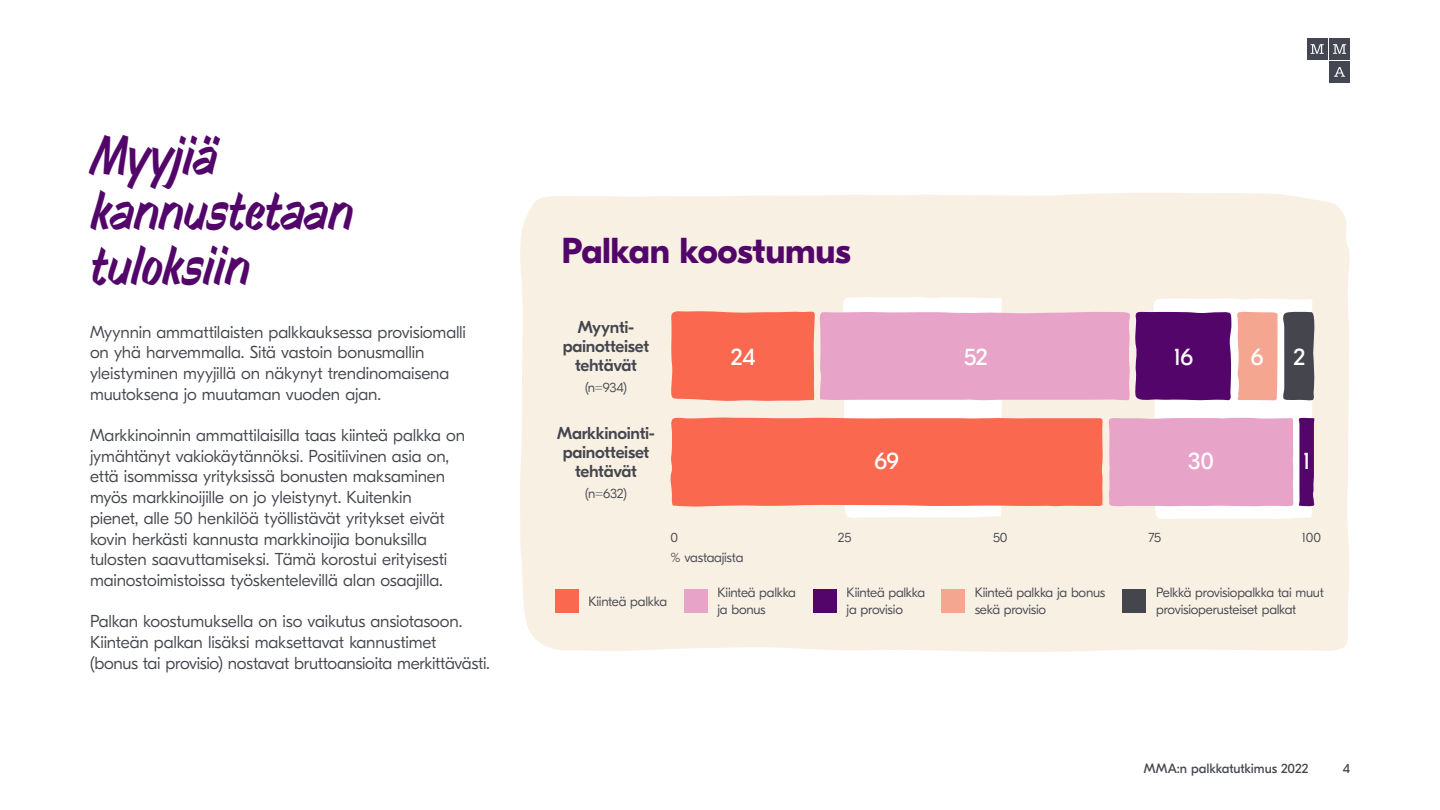
<style>
.page{position:relative;width:1440px;height:810px;background:#fff}
.page>*{position:absolute;margin:0;border:0;box-sizing:border-box;transform-origin:0 0}
.t1{font:48px/54.8px "Jaakko";letter-spacing:-.02em;color:#530669}
.t2{font:700 36px "GT Eesti Display";letter-spacing:-.01em;color:#530669}
.t3{font:24px "GT Eesti Display";letter-spacing:-.025em;color:#fff}
.t4{font:300 17.25px/20.7px "GT Eesti Display";letter-spacing:-.01em;color:#44464d}
.t5{font:500 17.25px/18.8px "GT Eesti Display";letter-spacing:-.02em;color:#44464d;text-align:center}
.t6{font:300 13.5px/16.2px "GT Eesti Display";letter-spacing:-.02em;color:#44464d}
.t7{font:13.5px "GT Eesti Display";letter-spacing:-.01em;color:#44464d}
</style>
<div class="page">
<div style="left:1307px;top:38px;width:21px;height:22px;background:#444652"></div>
<div style="left:1329px;top:38px;width:21px;height:22px;background:#444652"></div>
<div style="left:1329px;top:62px;width:21px;height:21px;background:#444652"></div>
<svg style="left:1311px;top:44px;width:13px;height:10px"></svg>
<svg style="left:1333px;top:44px;width:13px;height:10px"></svg>
<svg style="left:1334px;top:67px;width:11px;height:10px"></svg>
<div style="left:520px;top:193px;width:830px;height:459px;background:#f9f0e4"></div>
<svg style="left:669px;top:297px;width:648px;height:223px;background:#ea9ca2"></svg>
<div style="left:555px;top:589px;width:24px;height:23px;background:#fa694f"></div>
<div style="left:813px;top:589px;width:24px;height:23px;background:#540569"></div>
<div style="left:684px;top:589px;width:24px;height:23px;background:#e8a3c9"></div>
<div style="left:1122px;top:589px;width:24px;height:23px;background:#45454d"></div>
<div style="left:941px;top:589px;width:24px;height:23px;background:#f5a691"></div>
<h1 class="t1" style="left:90px;top:129px;width:265px">Myyjiä kannustetaan tuloksiin</h1>
<p class="t4" style="left:90px;top:322px;width:378px">Myynnin ammattilaisten palkkauksessa provisiomalli on yhä harvemmalla. Sitä vastoin bonusmallin yleistyminen myyjillä on näkynyt trendinomaisena muutoksena jo muutaman vuoden ajan.</p>
<p class="t4" style="left:90px;top:425px;width:377px">Markkinoinnin ammattilaisilla taas kiinteä palkka on jymähtänyt vakiokäytännöksi. Positiivinen asia on, että isommissa yrityksissä bonusten maksaminen myös markkinoijille on jo yleistynyt. Kuitenkin<br>pienet, alle 50 henkilöä työllistävät yritykset eivät kovin herkästi kannusta markkinoijia bonuksilla tulosten saavuttamiseksi. Tämä korostui erityisesti mainostoimistoissa työskentelevillä alan osaajilla.</p>
<p class="t4" style="left:90px;top:611px;width:402px">Palkan koostumuksella on iso vaikutus ansiotasoon.<br>Kiinteän palkan lisäksi maksettavat kannustimet<br>(bonus tai provisio) nostavat bruttoansioita merkittävästi.</p>
<h2 class="t2" style="left:562px;top:230px;width:291px">Palkan koostumus</h2>
<p class="t5" style="left:563px;top:318px;width:88px">Myynti&shy;painotteiset tehtävät</p>
<p class="t6" style="left:585px;top:379px;width:44px">(n=934)</p>
<p class="t5" style="left:557px;top:424px;width:99px">Markkinointi&shy;painotteiset tehtävät</p>
<p class="t6" style="left:585px;top:485px;width:43px">(n=632)</p>
<h3 class="t3" style="left:731px;top:344px;width:26px">24</h3>
<h3 class="t3" style="left:964px;top:344px;width:25px">52</h3>
<h3 class="t3" style="left:1174px;top:344px;width:21px">16</h3>
<h3 class="t3" style="left:1251px;top:344px;width:14px">6</h3>
<h3 class="t3" style="left:1293px;top:344px;width:13px">2</h3>
<h3 class="t3" style="left:875px;top:448px;width:26px">69</h3>
<h3 class="t3" style="left:1188px;top:448px;width:27px">30</h3>
<h3 class="t3" style="left:1303px;top:448px;width:9px">1</h3>
<p class="t6" style="left:671px;top:530px;width:9px">0</p>
<p class="t6" style="left:838px;top:530px;width:15px">25</p>
<p class="t6" style="left:993px;top:530px;width:16px">50</p>
<p class="t6" style="left:1149px;top:530px;width:14px">75</p>
<p class="t6" style="left:1302px;top:530px;width:20px">100</p>
<p class="t6" style="left:671px;top:549px;width:74px">% vastaajista</p>
<p class="t6" style="left:588px;top:593px;width:80px">Kiinteä palkka</p>
<p class="t6" style="left:847px;top:585px;width:80px">Kiinteä palkka ja provisio</p>
<p class="t6" style="left:717px;top:585px;width:80px">Kiinteä palkka ja bonus</p>
<p class="t6" style="left:1156px;top:585px;width:169px">Pelkkä provisiopalkka tai muut provisioperusteiset palkat</p>
<p class="t6" style="left:975px;top:585px;width:132px">Kiinteä palkka ja bonus sekä provisio</p>
<p class="t7" style="left:1144px;top:761px;width:166px">MMA:n palkkatutkimus 2022</p>
<p class="t7" style="left:1343px;top:761px;width:9px">4</p>
</div>
